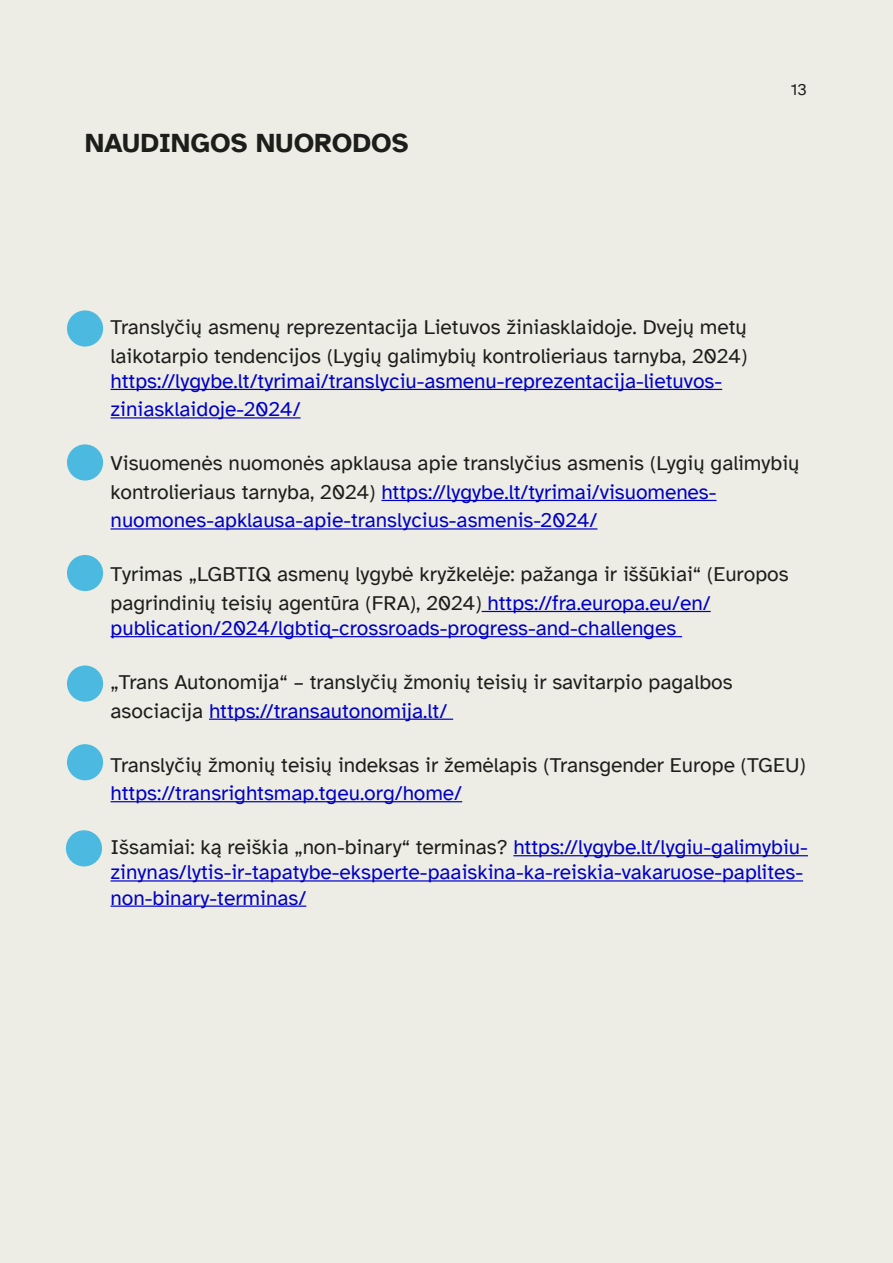
<style>
.page{position:relative;width:893px;height:1263px;background:#edede6}
.page>*{position:absolute;margin:0;border:0;box-sizing:border-box;transform-origin:0 0}
.t1{font:700 27px "Atkinson Hyperlegible";letter-spacing:.01em;color:#1d1d1b}
.t2{font:21px/28.5px "Atkinson Hyperlegible";color:#1d1d1b}
.t3{font:21px/25.2px "Atkinson Hyperlegible";color:#0000c4}
.t4{font:16.5px "Atkinson Hyperlegible";color:#1d1d1b}
.s1{color:#0000c4}
.s2{color:#1d1d1b}
</style>
<div class="page">
<hr style="left:111px;top:389px;width:611px;height:1px;background:#0000c4">
<hr style="left:111px;top:417px;width:190px;height:1px;background:#0000c4">
<hr style="left:381px;top:500px;width:335px;height:1px;background:#0000c4">
<hr style="left:111px;top:528px;width:486px;height:1px;background:#0000c4">
<hr style="left:482px;top:611px;width:229px;height:1px;background:#0000c4">
<hr style="left:111px;top:636px;width:571px;height:1px;background:#0000c4">
<hr style="left:209px;top:719px;width:244px;height:1px;background:#0000c4">
<hr style="left:111px;top:801px;width:351px;height:1px;background:#0000c4">
<hr style="left:513px;top:855px;width:295px;height:1px;background:#0000c4">
<hr style="left:111px;top:880px;width:692px;height:1px;background:#0000c4">
<hr style="left:111px;top:905px;width:195px;height:2px;background:#0000c4">
<div style="left:67px;top:310px;width:36px;height:37px;background:#4cb9e0;border-radius:50%"></div>
<div style="left:67px;top:444px;width:36px;height:36px;background:#4cb9e0;border-radius:50%"></div>
<div style="left:67px;top:555px;width:36px;height:36px;background:#4cb9e0;border-radius:50%"></div>
<div style="left:67px;top:665px;width:36px;height:37px;background:#4cb9e0;border-radius:50%"></div>
<div style="left:67px;top:744px;width:36px;height:36px;background:#4cb9e0;border-radius:50%"></div>
<div style="left:66px;top:830px;width:36px;height:36px;background:#4cb9e0;border-radius:50%"></div>
<h2 class="t1" style="left:85px;top:127px;width:325px">NAUDINGOS NUORODOS</h2>
<p class="t4" style="left:791px;top:80px;width:17px">13</p>
<p class="t2" style="left:111px;top:313px;width:638px">Translyčių asmenų reprezentacija Lietuvos žiniasklaidoje. Dvejų metų laikotarpio tendencijos (Lygių galimybių kontrolieriaus tarnyba, 2024)</p>
<p class="t3" style="left:111px;top:367px;width:613px;line-height:28.5px">https://lygybe.lt/tyrimai/translyciu-asmenu-reprezentacija-lietuvos&shy;ziniasklaidoje-2024/</p>
<p class="t2" style="left:111px;top:449px;width:690px">Visuomenės nuomonės apklausa apie translyčius asmenis (Lygių galimybių kontrolieriaus tarnyba, 2024) <span class="s1">https://lygybe.lt/tyrimai/visuomenes&shy;nuomones-apklausa-apie-translycius-asmenis-2024/</span></p>
<p class="t2" style="left:111px;top:560px;width:680px">Tyrimas „LGBTIQ asmenų lygybė kryžkelėje: pažanga ir iššūkiai“ (Europos pagrindinių teisių agentūra (FRA), 2024) <span class="s1">https://fra.europa.eu/en/</span></p>
<p class="t3" style="left:111px;top:616px;width:567px">publication/2024/lgbtiq-crossroads-progress-and-challenges</p>
<p class="t2" style="left:111px;top:668px;width:624px">„Trans Autonomija“ – translyčių žmonių teisių ir savitarpio pagalbos asociacija <span class="s1">https://transautonomija.lt/</span></p>
<p class="t2" style="left:111px;top:751px;width:697px">Translyčių žmonių teisių indeksas ir žemėlapis (Transgender Europe (TGEU) <span class="s1">https://transrightsmap.tgeu.org/home/</span></p>
<p class="t3" style="left:111px;top:835px;width:699px"><span class="s2">Išsamiai: ką reiškia „non-binary“ terminas?</span> https://lygybe.lt/lygiu-galimybiu&shy;zinynas/lytis-ir-tapatybe-eksperte-paaiskina-ka-reiskia-vakaruose-paplites&shy;non-binary-terminas/</p>
</div>
